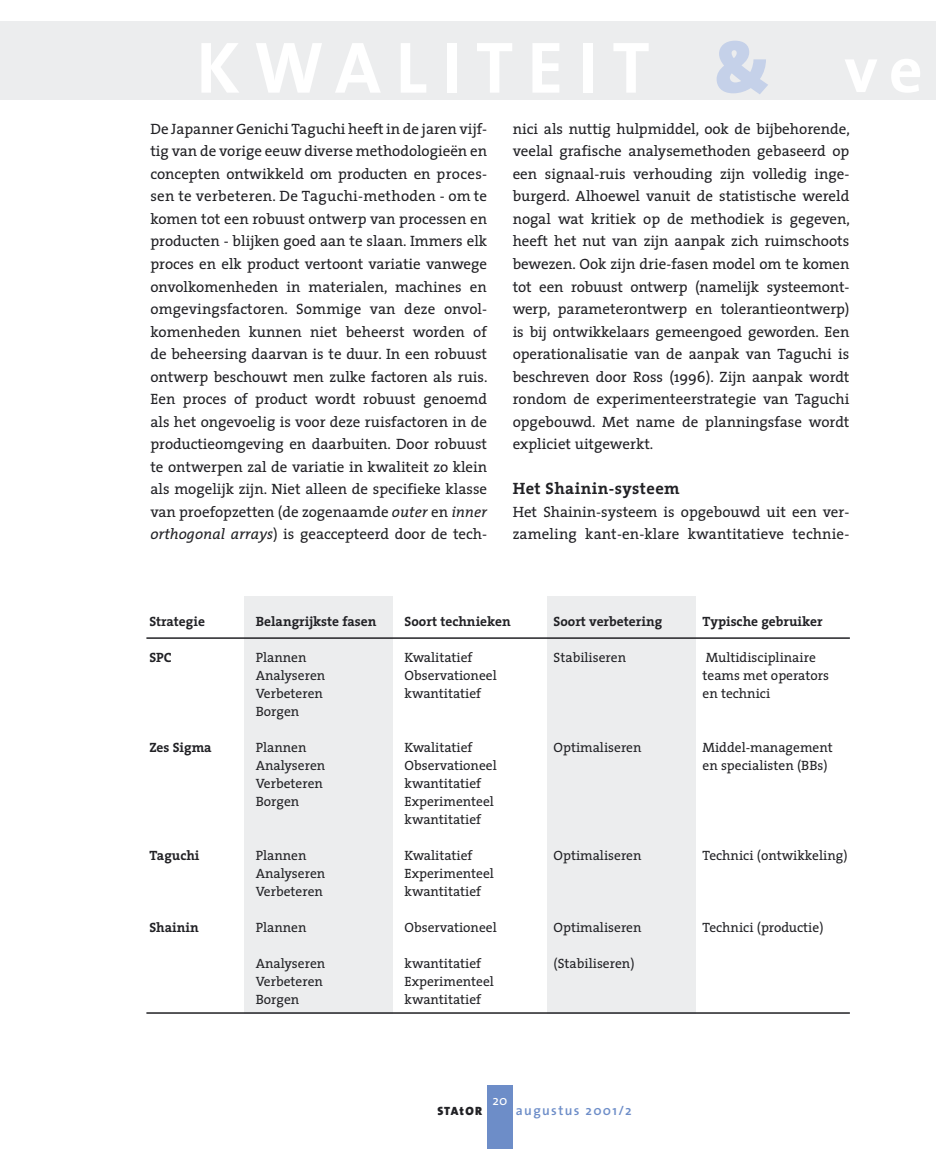
<style>
.page{position:relative;width:936px;height:1149px;background:#fff}
.page>*{position:absolute;margin:0;border:0;box-sizing:border-box;transform-origin:0 0}
.t1{font:700 16.5px "The Serif";letter-spacing:.025em;color:#212125}
.t2{font:15px/22.5px "The Serif";color:#212125;text-align:justify}
.t3{font:13.5px/18px "The Serif";color:#212125}
.t4{font:700 13.5px "The Serif";color:#212125}
.t5{font:600 13.5px "The Sans";letter-spacing:.1em;color:#6d8dc8}
.t6{font:13.5px "The Sans";color:#fff}
.t7{font:900 12px "The Sans";letter-spacing:.09em;color:#212125}
.s1{font-style:italic}
</style>
<div class="page">
<div style="left:487px;top:1084px;width:25px;height:64px;background:#6d8dc8"></div>
<div style="left:0;top:21px;width:935px;height:79px;background:#ecedee"></div>
<div style="left:243px;top:596px;width:149px;height:417px;background:#ecedee"></div>
<div style="left:547px;top:596px;width:149px;height:417px;background:#ecedee"></div>
<hr style="left:146px;top:637px;width:703px;height:1px;background:#212125">
<hr style="left:146px;top:1011px;width:703px;height:2px;background:#212125">
<p class="t2" style="left:150px;top:117px;width:338px">De Japanner Genichi Taguchi heeft in de jaren vijf&shy;tig van de vorige eeuw diverse methodologieën en concepten ontwikkeld om producten en proces&shy;sen te verbeteren. De Taguchi-methoden - om te komen tot een robuust ontwerp van processen en producten - blijken goed aan te slaan. Immers elk proces en elk product vertoont variatie vanwege onvolkomenheden in materialen, machines en omgevingsfactoren. Sommige van deze onvol&shy;komenheden kunnen niet beheerst worden of de beheersing daarvan is te duur. In een robuust ontwerp beschouwt men zulke factoren als ruis.<br>Een proces of product wordt robuust genoemd als het ongevoelig is voor deze ruisfactoren in de productieomgeving en daarbuiten. Door robuust te ontwerpen zal de variatie in kwaliteit zo klein als mogelijk zijn. Niet alleen de specifieke klasse van proefopzetten (de zogenaamde <span class="s1">outer</span> en <span class="s1">inner orthogonal arrays</span>) is geaccepteerd door de tech-</p>
<p class="t2" style="left:512px;top:117px;width:339px">nici als nuttig hulpmiddel, ook de bijbehorende, veelal grafische analysemethoden gebaseerd op een signaal-ruis verhouding zijn volledig inge&shy;burgerd. Alhoewel vanuit de statistische wereld nogal wat kritiek op de methodiek is gegeven, heeft het nut van zijn aanpak zich ruimschoots bewezen. Ook zijn drie-fasen model om te komen tot een robuust ontwerp (namelijk systeemont&shy;werp, parameterontwerp en tolerantieontwerp) is bij ontwikkelaars gemeengoed geworden. Een operationalisatie van de aanpak van Taguchi is beschreven door Ross (1996). Zijn aanpak wordt rondom de experimenteerstrategie van Taguchi opgebouwd. Met name de planningsfase wordt expliciet uitgewerkt.</p>
<p class="t1" style="left:512px;top:474px;width:168px">Het Shainin-systeem</p>
<p class="t2" style="left:512px;top:499px;width:338px">Het Shainin-systeem is opgebouwd uit een ver&shy;zameling kant-en-klare kwantitatieve technie-</p>
<p class="t4" style="left:149px;top:610px;width:57px">Strategie</p>
<p class="t4" style="left:256px;top:610px;width:122px">Belangrijkste fasen</p>
<p class="t4" style="left:404px;top:610px;width:108px">Soort technieken</p>
<p class="t4" style="left:553px;top:610px;width:110px">Soort verbetering</p>
<p class="t4" style="left:702px;top:610px;width:122px">Typische gebruiker</p>
<p class="t4" style="left:149px;top:646px;width:24px">SPC</p>
<p class="t3" style="left:256px;top:648px;width:52px">Plannen</p>
<p class="t3" style="left:404px;top:648px;width:69px">Kwalitatief</p>
<p class="t3" style="left:553px;top:648px;width:74px">Stabiliseren</p>
<p class="t3" style="left:705px;top:648px;width:112px">Multidisciplinaire</p>
<p class="t3" style="left:256px;top:666px;width:71px">Analyseren</p>
<p class="t3" style="left:404px;top:666px;width:94px">Observationeel</p>
<p class="t3" style="left:702px;top:666px;width:128px">teams met operators</p>
<p class="t3" style="left:256px;top:684px;width:69px">Verbeteren</p>
<p class="t3" style="left:404px;top:684px;width:78px">kwantitatief</p>
<p class="t3" style="left:702px;top:684px;width:69px">en technici</p>
<p class="t3" style="left:256px;top:702px;width:45px">Borgen</p>
<p class="t4" style="left:149px;top:736px;width:64px">Zes Sigma</p>
<p class="t3" style="left:256px;top:738px;width:52px">Plannen</p>
<p class="t3" style="left:404px;top:738px;width:69px">Kwalitatief</p>
<p class="t3" style="left:553px;top:738px;width:90px">Optimaliseren</p>
<p class="t3" style="left:702px;top:738px;width:132px">Middel-management</p>
<p class="t3" style="left:256px;top:756px;width:71px">Analyseren</p>
<p class="t3" style="left:404px;top:756px;width:94px">Observationeel</p>
<p class="t3" style="left:702px;top:756px;width:126px">en specialisten (BBs)</p>
<p class="t3" style="left:256px;top:774px;width:69px">Verbeteren</p>
<p class="t3" style="left:404px;top:774px;width:78px">kwantitatief</p>
<p class="t3" style="left:256px;top:792px;width:45px">Borgen</p>
<p class="t3" style="left:404px;top:792px;width:91px">Experimenteel kwantitatief</p>
<p class="t4" style="left:149px;top:844px;width:52px">Taguchi</p>
<p class="t3" style="left:256px;top:846px;width:52px">Plannen</p>
<p class="t3" style="left:404px;top:846px;width:69px">Kwalitatief</p>
<p class="t3" style="left:553px;top:846px;width:90px">Optimaliseren</p>
<p class="t3" style="left:702px;top:846px;width:146px">Technici (ontwikkeling)</p>
<p class="t3" style="left:256px;top:864px;width:71px">Analyseren</p>
<p class="t3" style="left:404px;top:864px;width:91px">Experimenteel</p>
<p class="t3" style="left:256px;top:882px;width:69px">Verbeteren</p>
<p class="t3" style="left:404px;top:882px;width:78px">kwantitatief</p>
<p class="t4" style="left:149px;top:916px;width:51px">Shainin</p>
<p class="t3" style="left:256px;top:918px;width:52px">Plannen</p>
<p class="t3" style="left:404px;top:918px;width:94px">Observationeel</p>
<p class="t3" style="left:553px;top:918px;width:90px">Optimaliseren</p>
<p class="t3" style="left:702px;top:918px;width:123px">Technici (productie)</p>
<p class="t3" style="left:256px;top:954px;width:71px">Analyseren</p>
<p class="t3" style="left:404px;top:954px;width:78px">kwantitatief</p>
<p class="t3" style="left:553px;top:954px;width:82px">(Stabiliseren)</p>
<p class="t3" style="left:256px;top:972px;width:69px">Verbeteren</p>
<p class="t3" style="left:404px;top:972px;width:91px">Experimenteel</p>
<p class="t3" style="left:256px;top:990px;width:45px">Borgen</p>
<p class="t3" style="left:404px;top:990px;width:78px">kwantitatief</p>
<p class="t6" style="left:492px;top:1088px;width:16px">20</p>
<p class="t7" style="left:437px;top:1100px;width:46px">STAtOR</p>
<p class="t5" style="left:516px;top:1098px;width:117px">augustus 2001/2</p>
</div>
